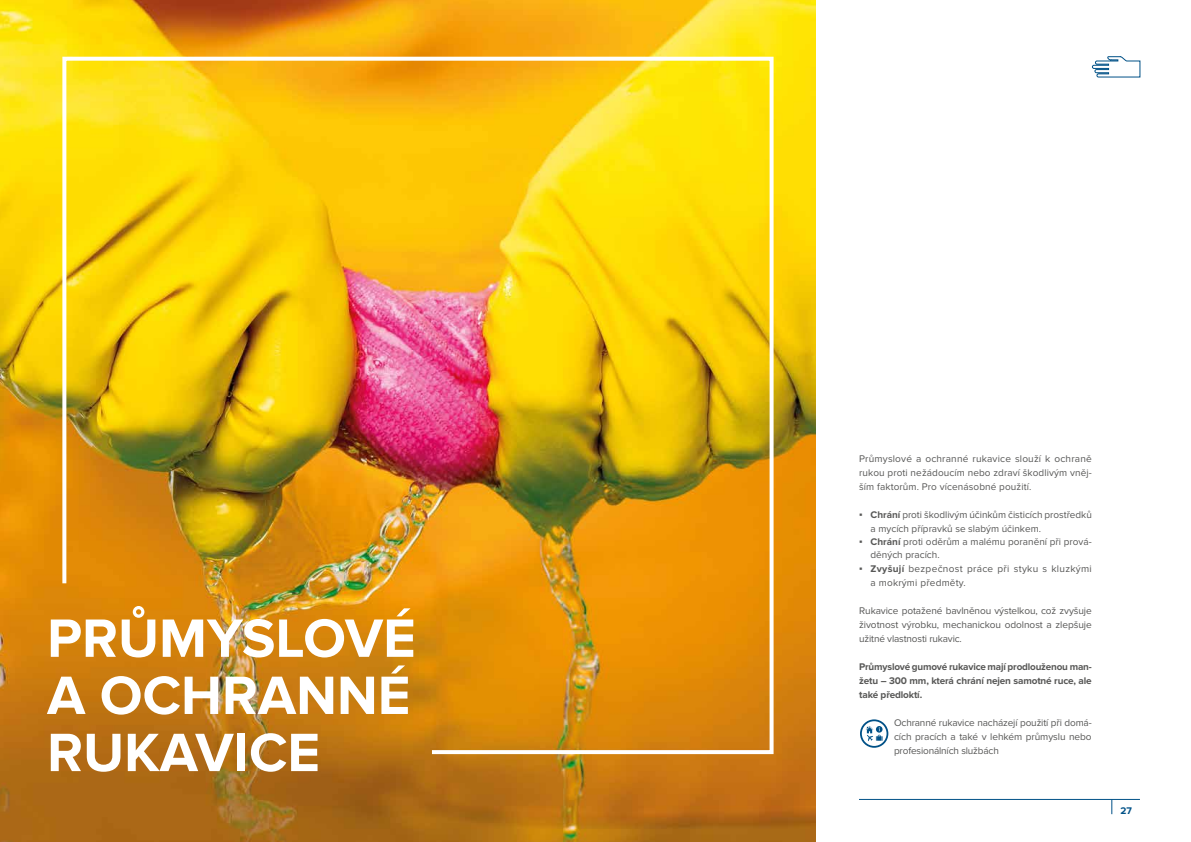
<style>
.page{position:relative;width:1191px;height:842px;background:#fff}
.page>*{position:absolute;margin:0;border:0;box-sizing:border-box;transform-origin:0 0}
.t1{font:700 55.9px/57.1px "Proxima Nova";color:#fff;text-align:justify}
.t2{font:10px/14px "Proxima Nova";color:#575756;text-align:justify}
.t3{font:700 10px/14px "Proxima Nova";letter-spacing:-.015em;color:#575756;text-align:justify}
.t4{font:10px/14px "Proxima Nova";letter-spacing:.025em;color:#575756}
.t5{font:700 10px "Proxima Nova";color:#005187}
.s1{font-family:"Arial"}
.s2{font-weight:700}
</style>
<div class="page">
<hr style="left:638px;top:799px;width:502px;height:1px;background:#005187">
<svg style="left:1111px;top:800px;width:1px;height:14px"></svg>
<div style="left:814px;top:786px;width:45px;height:25px;background:#fff"></div>
<img style="left:0;top:0;width:816px;height:842px">
<img style="left:60px;top:55px;width:715px;height:701px">
<svg style="left:1091px;top:56px;width:50px;height:22px"></svg>
<svg style="left:860px;top:719px;width:28px;height:29px"></svg>
<h1 class="t1" style="left:47px;top:612px;width:370px">PRŮMYSLOVÉ A OCHRANNÉ RUKAVICE</h1>
<p class="t2" style="left:859px;top:452px;width:234px">Průmyslové a ochranné rukavice slouží k ochraně rukou proti nežádoucím nebo zdraví škodlivým vněj&shy;ším faktorům. Pro vícenásobné použití.</p>
<p class="t2" style="left:870px;top:508px;width:223px;text-indent:-11px"><span class="s1">▪</span> <span class="s2">Chrání</span> proti škodlivým účinkům čisticích prostředků a mycích přípravků se slabým účinkem.</p>
<p class="t2" style="left:870px;top:536px;width:223px;line-height:13px;text-indent:-11px"><span class="s1">▪</span> <span class="s2">Chrání</span> proti oděrům a malému poranění při prová&shy;děných pracích.</p>
<p class="t4" style="left:870px;top:562px;width:223px;text-indent:-11px"><span class="s1">▪</span> <span class="s2">Zvyšují</span> bezpečnost práce při styku s kluzkými a mokrými předměty.</p>
<p class="t2" style="left:859px;top:604px;width:234px">Rukavice potažené bavlněnou výstelkou, což zvyšuje životnost výrobku, mechanickou odolnost a zlepšuje užitné vlastnosti rukavic.</p>
<p class="t3" style="left:859px;top:660px;width:234px">Průmyslové gumové rukavice mají prodlouženou man&shy;žetu – 300 mm, která chrání nejen samotné ruce, ale také předloktí.</p>
<p class="t2" style="left:894px;top:716px;width:199px">Ochranné rukavice nacházejí použití při domá&shy;cích pracích a také v lehkém průmyslu nebo profesionálních službách</p>
<p class="t5" style="left:1120px;top:805px;width:13px">27</p>
</div>
